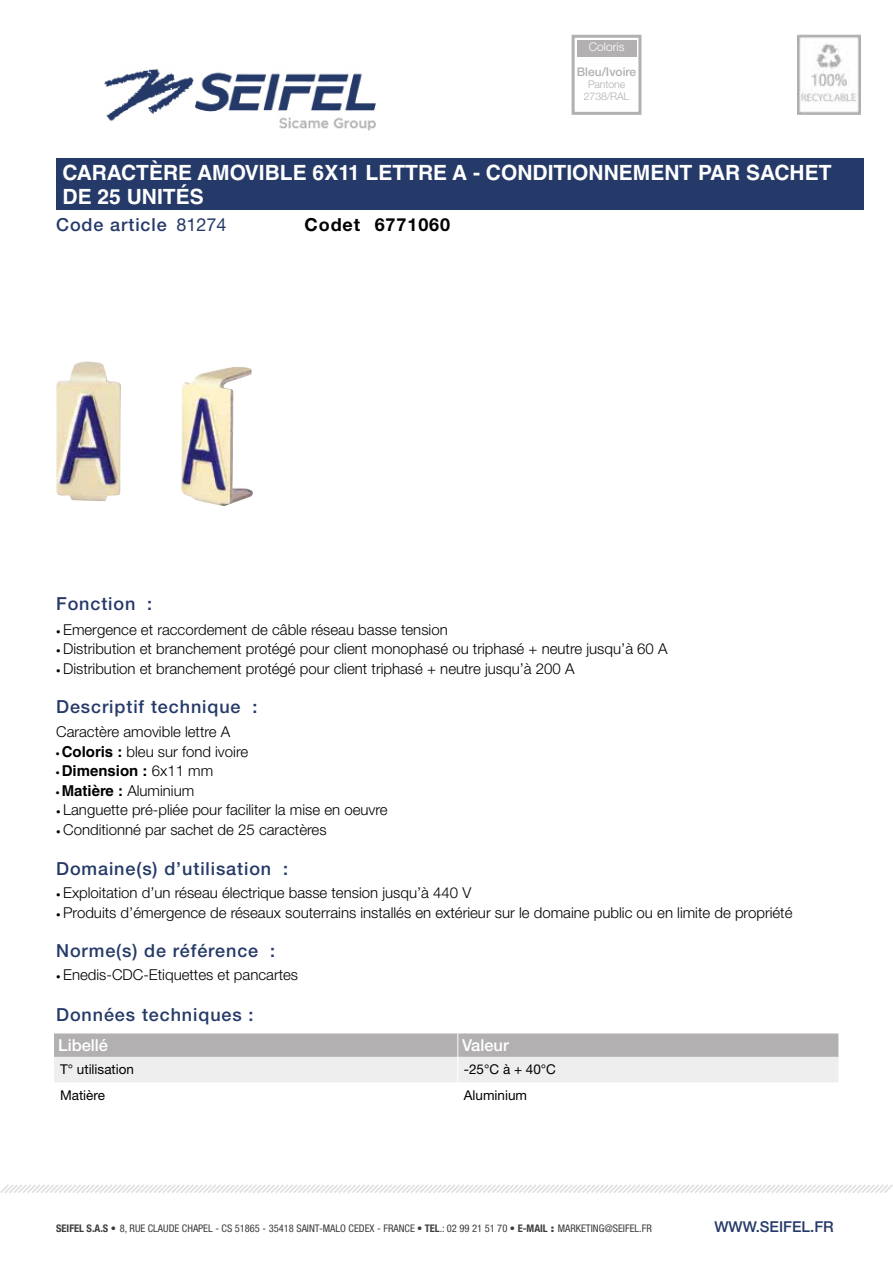
<style>
.page{position:relative;width:893px;height:1263px;background:#fff}
.page>*{position:absolute;margin:0;border:0;box-sizing:border-box;transform-origin:0 0}
.t1{font:700 21px/24px "Helvetica LT Std";color:#fff}
.t2{font:500 18px "Helvetica Neue LT Std";letter-spacing:.05em;color:#253a68}
.t3{font:700 18px "Helvetica Neue LT Std";letter-spacing:.05em;color:#000}
.t4{font:18px "Helvetica Neue LT Std";color:#253a68}
.t5{font:500 16.5px "Helvetica Neue LT Std";color:#fff}
.t6{font:300 15px "Helvetica Neue LT Std";color:#000}
.t7{font:700 15px "Helvetica LT Std";color:#000}
.t8{font:500 15px "Helvetica Neue LT Std";color:#253a68}
.t9{font:13.5px "Helvetica Neue LT Std";color:#000}
.t10{font:500 12px "Helvetica Neue LT Std";color:#b2b0b0}
.t11{font:300 12px "Helvetica Neue LT Std";color:#fff}
.t12{font:condensed 10.5px "Helvetica Neue LT Std";color:#3c3c3b}
.t13{font:300 10.5px/12px "Helvetica Neue LT Std";letter-spacing:-.01em;color:#b2b0b0;text-align:center}
.s1{font-size:9px}
.s2{font-family:"Helvetica LT Std";font-weight:700;font-size:9px}
.s3{font-family:"Helvetica LT Std";font-weight:700}
.s4{font-family:"Helvetica Neue LT Std";font-weight:300}
.s5{font-weight:700}
.s6{font-weight:900;font-stretch:normal}
</style>
<div class="page">
<img style="left:104px;top:68px;width:272px;height:63px">
<svg style="left:0;top:1184px;width:893px;height:9px"></svg>
<div style="left:56px;top:158px;width:807px;height:52px;background:#253a68"></div>
<svg style="left:54px;top:1033px;width:785px;height:49px;background:#d2d0d1"></svg>
<img style="left:56px;top:361px;width:197px;height:145px">
<img style="left:798px;top:35px;width:63px;height:80px">
<div style="left:577px;top:40px;width:59px;height:16px;background:#b2b0b0"></div>
<div style="left:572px;top:35px;width:69px;height:80px;border:3px solid #b2b0b0"></div>
<p class="t11" style="left:589px;top:40px;width:37px">Coloris</p>
<p class="t10" style="left:577px;top:64px;width:61px">Bleu/Ivoire</p>
<p class="t13" style="left:584px;top:78px;width:47px">Pantone<br>2738/RAL</p>
<h1 class="t1" style="left:63px;top:160px;width:770px">CARACTÈRE AMOVIBLE 6X11 LETTRE A - CONDITIONNEMENT PAR SACHET<br>DE 25 UNITÉS</h1>
<p class="t2" style="left:56px;top:214px;width:112px">Code article</p>
<p class="t4" style="left:176px;top:214px;width:52px">81274</p>
<p class="t3" style="left:305px;top:213px;width:147px">Codet 6771060</p>
<p class="t2" style="left:56px;top:593px;width:98px">Fonction :</p>
<p class="t6" style="left:56px;top:620px;width:393px"><span class="s1">•</span> Emergence et raccordement de câble réseau basse tension</p>
<p class="t6" style="left:56px;top:640px;width:613px"><span class="s1">•</span> Distribution et branchement protégé pour client monophasé ou triphasé + neutre jusqu’à 60 A</p>
<p class="t6" style="left:56px;top:659px;width:520px"><span class="s1">•</span> Distribution et branchement protégé pour client triphasé + neutre jusqu’à 200 A</p>
<p class="t2" style="left:56px;top:696px;width:203px">Descriptif technique :</p>
<p class="t6" style="left:56px;top:723px;width:176px">Caractère amovible lettre A</p>
<p class="t6" style="left:56px;top:742px;width:194px"><span class="s2">•</span> <span class="s3">Coloris :</span> bleu sur fond ivoire</p>
<p class="t7" style="left:56px;top:762px;width:159px"><span class="s1">•</span> Dimension : <span class="s4">6x11 mm</span></p>
<p class="t6" style="left:56px;top:781px;width:140px"><span class="s2">•</span> <span class="s3">Matière :</span> Aluminium</p>
<p class="t6" style="left:56px;top:801px;width:333px"><span class="s1">•</span> Languette pré-pliée pour faciliter la mise en oeuvre</p>
<p class="t6" style="left:56px;top:820px;width:272px"><span class="s1">•</span> Conditionné par sachet de 25 caractères</p>
<p class="t2" style="left:56px;top:858px;width:233px">Domaine(s) d’utilisation :</p>
<p class="t6" style="left:56px;top:884px;width:417px"><span class="s1">•</span> Exploitation d’un réseau électrique basse tension jusqu’à 440 V</p>
<p class="t6" style="left:56px;top:903px;width:738px"><span class="s1">•</span> Produits d’émergence de réseaux souterrains installés en extérieur sur le domaine public ou en limite de propriété</p>
<p class="t2" style="left:56px;top:939px;width:220px">Norme(s) de référence :</p>
<p class="t6" style="left:56px;top:965px;width:244px"><span class="s1">•</span> Enedis-CDC-Etiquettes et pancartes</p>
<p class="t2" style="left:56px;top:1004px;width:199px">Données techniques :</p>
<p class="t5" style="left:58px;top:1035px;width:51px">Libellé</p>
<p class="t5" style="left:462px;top:1035px;width:48px">Valeur</p>
<p class="t9" style="left:60px;top:1061px;width:76px">T° utilisation</p>
<p class="t9" style="left:464px;top:1061px;width:94px">-25°C à + 40°C</p>
<p class="t9" style="left:60px;top:1087px;width:47px">Matière</p>
<p class="t9" style="left:464px;top:1087px;width:65px">Aluminium</p>
<p class="t12" style="left:56px;top:1222px;width:597px"><span class="s5">SEIFEL S.A.S</span> <span class="s6">•</span> 8, RUE CLAUDE CHAPEL - CS 51865 - 35418 SAINT-MALO CEDEX - FRANCE • <span class="s5">TEL</span>.: 02 99 21 51 70 • <span class="s5">E-MAIL</span> <span class="s6">:</span> MARKETING@SEIFEL.FR</p>
<p class="t8" style="left:714px;top:1218px;width:121px">WWW.SEIFEL.FR</p>
</div>
